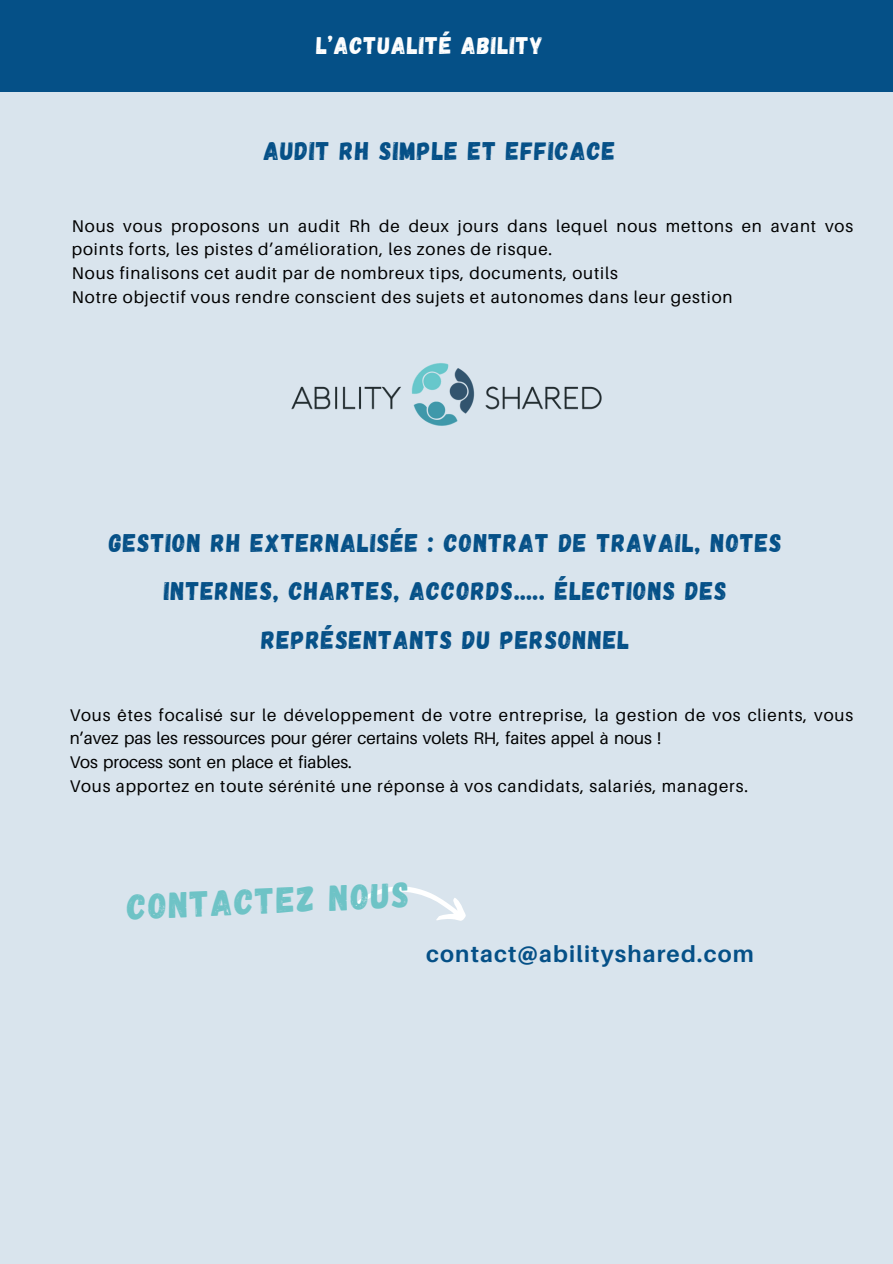
<style>
.page{position:relative;width:893px;height:1264px;background:#fff}
.page>*{position:absolute;margin:0;border:0;box-sizing:border-box;transform-origin:0 0}
.t1{font:36px "Gagalin";color:#6ec3c6}
.t2{font:25.5px/48.3px "Gagalin";letter-spacing:.05em;color:#055087;text-align:center}
.t3{font:24px "Gagalin";letter-spacing:.05em;color:#fff}
.t4{font:700 22.95px "Aileron";letter-spacing:.05em;color:#055087}
.t5{font:16.95px/23.7px "Aileron";letter-spacing:.05em;color:#000}
</style>
<div class="page">
<div style="left:0;top:78px;width:892px;height:1185px;background:#d9e4ed"></div>
<div style="left:0;top:0;width:892px;height:91px;background:#055087"></div>
<img style="left:291px;top:363px;width:311px;height:63px">
<svg style="left:355px;top:886px;width:111px;height:35px"></svg>
<p class="t3" style="left:316px;top:29px;width:228px">L’ACTUALITÉ ABILITY</p>
<p class="t2" style="left:264px;top:125px;width:353px">AUDIT RH SIMPLE ET EFFICACE</p>
<h2 class="t5" style="left:72px;top:214px;width:782px">Nous vous proposons un audit Rh de deux jours dans lequel nous mettons en avant vos points forts, les pistes d’amélioration, les zones de risque.</h2>
<h2 class="t5" style="left:72px;top:261px;width:547px">Nous finalisons cet audit par de nombreux tips, documents, outils</h2>
<p class="t5" style="left:72px;top:284px;width:662px">Notre objectif vous rendre conscient des sujets et autonomes dans leur gestion</p>
<p class="t2" style="left:109px;top:517px;width:674px">GESTION RH EXTERNALISÉE : CONTRAT DE TRAVAIL, NOTES<br>INTERNES, CHARTES, ACCORDS….. ÉLECTIONS DES<br>REPRÉSENTANTS DU PERSONNEL</p>
<p class="t5" style="left:70px;top:702px;width:784px">Vous êtes focalisé sur le développement de votre entreprise, la gestion de vos clients, vous n’avez pas les ressources pour gérer certains volets RH, faites appel à nous !<br>Vos process sont en place et fiables.<br>Vous apportez en toute sérénité une réponse à vos candidats, salariés, managers.</p>
<h1 class="t1" style="left:126px;top:882px;width:283px;rotate:-2deg">CONTACTEZ NOUS</h1>
<p class="t4" style="left:426px;top:939px;width:329px">contact@abilityshared.com</p>
</div>
